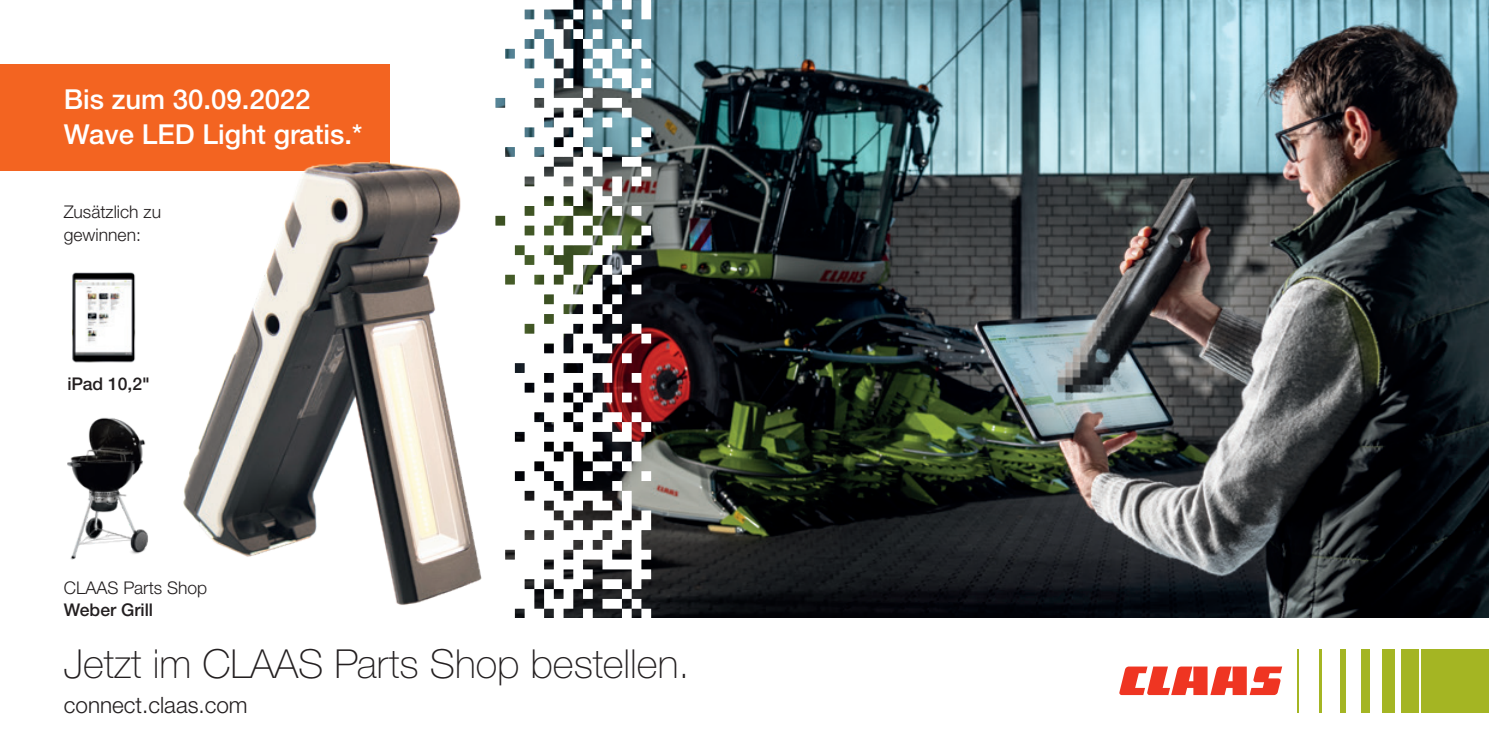
<style>
.page{position:relative;width:1489px;height:745px;background:#fff}
.page>*{position:absolute;margin:0;border:0;box-sizing:border-box;transform-origin:0 0}
.t1{font:100 40px "CLAAS Helvetica Neue";color:#231f20}
.t2{font:500 27.5px/35px "CLAAS Helvetica Neue";color:#fff}
.t3{font:300 22.5px "CLAAS Helvetica Neue";color:#231f20}
.t4{font:300 17.5px/22.5px "CLAAS Helvetica Neue";color:#231f20}
.t5{font:500 17.5px "CLAAS Helvetica Neue";color:#231f20}
</style>
<div class="page">
<svg style="left:1119px;top:666px;width:163px;height:28px"></svg>
<div style="left:1420px;top:648px;width:68px;height:64px;background:#a4b523"></div>
<div style="left:1401px;top:648px;width:17px;height:64px;background:#a4b523"></div>
<div style="left:1381px;top:648px;width:13px;height:64px;background:#a4b523"></div>
<div style="left:1361px;top:648px;width:8px;height:64px;background:#a4b523"></div>
<div style="left:1340px;top:648px;width:5px;height:64px;background:#a4b523"></div>
<hr style="left:1297px;top:648px;width:1px;height:64px;background:#a4b523">
<hr style="left:1319px;top:648px;width:2px;height:64px;background:#a4b523">
<img style="left:651px;top:0;width:837px;height:617px">
<svg style="left:48px;top:0;width:603px;height:171px"></svg>
<div style="left:0;top:64px;width:390px;height:106px;background:#f36421"></div>
<img style="left:156px;top:23px;width:820px;height:595px">
<img style="left:72px;top:272px;width:64px;height:91px">
<img style="left:67px;top:410px;width:93px;height:150px">
<p class="t2" style="left:64px;top:83px;width:300px">Bis zum 30.09.2022<br>Wave LED Light gratis.*</p>
<p class="t4" style="left:64px;top:201px;width:99px">Zusätzlich zu gewinnen:</p>
<p class="t5" style="left:67px;top:372px;width:84px">iPad 10,2"</p>
<p class="t4" style="left:64px;top:576px;width:145px">CLAAS Parts Shop</p>
<p class="t5" style="left:64px;top:598px;width:91px">Weber Grill</p>
<h1 class="t1" style="left:64px;top:637px;width:627px">Jetzt im CLAAS Parts Shop bestellen.</h1>
<p class="t3" style="left:64px;top:690px;width:185px">connect.claas.com</p>
</div>
